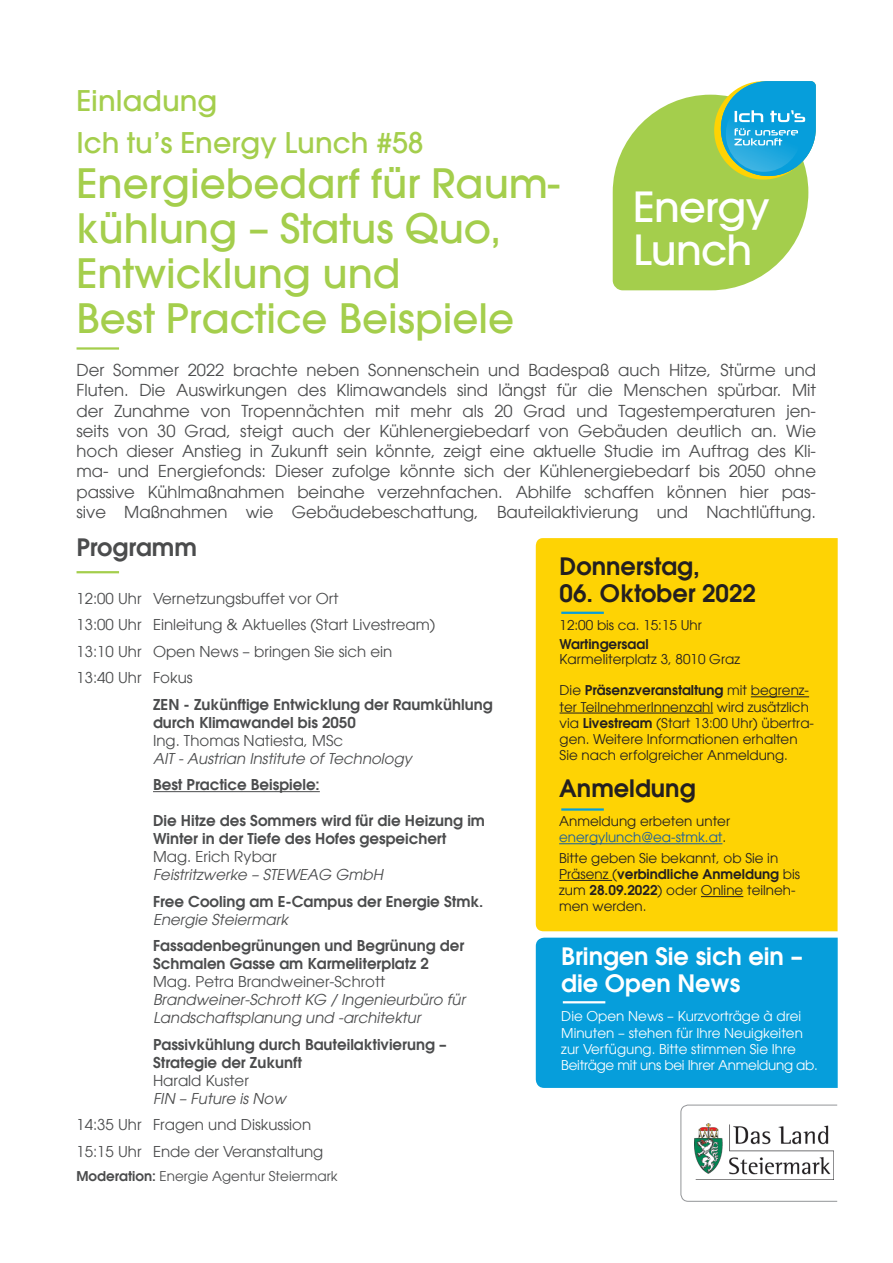
<style>
.page{position:relative;width:893px;height:1263px;background:#fff}
.page>*{position:absolute;margin:0;border:0;box-sizing:border-box;transform-origin:0 0}
.t1{font:500 41.55px/42.9px "Avant Garde LT";letter-spacing:-.02em;color:#fff}
.t2{font:500 40.5px/45px "Avant Garde LT";color:#a4ce4c}
.t3{font:500 28.5px/42px "Avant Garde LT";color:#a4ce4c}
.t4{font:600 24px "Avant Garde LT";color:#231f20}
.t5{font:600 24px/27px "Avant Garde LT";color:#fff}
.t6{font:600 24px "Avant Garde LT";color:#4b4c4d}
.t7{font:16.5px/20.2px "Avant Garde LT";color:#4b4c4d;text-align:justify}
.t8{font:600 15px/18px "Avant Garde LT";color:#4b4c4d}
.t9{font:15px "Avant Garde LT";color:#4b4c4d}
.t10{font:italic 15px/18px "Avant Garde LT";color:#4b4c4d}
.t11{font:13.5px/16.2px "Avant Garde LT";color:#231f20}
.t12{font:13.5px/16.2px "Avant Garde LT";color:#fff}
.t13{font:13.5px "Avant Garde LT";color:#4b4c4d}
.t14{font:600 13.5px "Avant Garde LT";color:#231f20}
.s1{font-weight:600}
.s2{color:#175d9e}
.s3{font-weight:400}
.s4{font-weight:400;font-style:italic}
.s5{font-weight:600;font-style:normal}
.s6{font-style:normal}
</style>
<div class="page">
<hr style="left:77px;top:347px;width:42px;height:3px;background:#a4ce4c">
<div style="left:536px;top:938px;width:302px;height:150px;background:#069edb"></div>
<div style="left:535px;top:538px;width:303px;height:393px;background:#fed304"></div>
<hr style="left:751px;top:696px;width:58px;height:1px;background:#231f20">
<hr style="left:560px;top:713px;width:153px;height:1px;background:#231f20">
<hr style="left:561px;top:612px;width:43px;height:2px;background:#069edb">
<hr style="left:559px;top:843px;width:163px;height:1px;background:#175d9e">
<hr style="left:559px;top:880px;width:53px;height:1px;background:#231f20">
<hr style="left:701px;top:896px;width:42px;height:1px;background:#231f20">
<hr style="left:561px;top:808px;width:43px;height:3px;background:#069edb">
<hr style="left:153px;top:791px;width:167px;height:1px;background:#4b4c4d">
<hr style="left:77px;top:571px;width:42px;height:2px;background:#a4ce4c">
<svg style="left:613px;top:81px;width:203px;height:209px"></svg>
<hr style="left:563px;top:1001px;width:42px;height:2px;background:#fff">
<svg style="left:680px;top:1105px;width:158px;height:97px"></svg>
<img style="left:694px;top:1123px;width:139px;height:56px">
<p class="t3" style="left:76px;top:80px;width:349px">Einladung<br>Ich tu’s Energy Lunch #58</p>
<p class="t2" style="left:76px;top:161px;width:485px">Energiebedarf für Raum&shy;kühlung – Status Quo,</p>
<p class="t2" style="left:76px;top:251px;width:326px">Entwicklung und</p>
<p class="t2" style="left:76px;top:296px;width:439px">Best Practice Beispiele</p>
<p class="t7" style="left:76px;top:360px;width:741px">Der Sommer 2022 brachte neben Sonnenschein und Badespaß auch Hitze, Stürme und Fluten. Die Auswirkungen des Klimawandels sind längst für die Menschen spürbar. Mit der Zunahme von Tropennächten mit mehr als 20 Grad und Tagestemperaturen jen&shy;seits von 30 Grad, steigt auch der Kühlenergiebedarf von Gebäuden deutlich an. Wie hoch dieser Anstieg in Zukunft sein könnte, zeigt eine aktuelle Studie im Auftrag des Kli&shy;ma- und Energiefonds: Dieser zufolge könnte sich der Kühlenergiebedarf bis 2050 ohne passive Kühlmaßnahmen beinahe verzehnfachen. Abhilfe schaffen können hier pas&shy;sive Maßnahmen wie Gebäudebeschattung, Bauteilaktivierung und Nachtlüftung.</p>
<p class="t4" style="left:560px;top:551px;width:142px">Donnerstag,</p>
<p class="t4" style="left:560px;top:578px;width:198px">06. Oktober 2022</p>
<p class="t11" style="left:560px;top:617px;width:144px">12:00 bis ca. 15:15 Uhr</p>
<p class="t14" style="left:560px;top:635px;width:90px">Wartingersaal</p>
<p class="t11" style="left:560px;top:651px;width:182px">Karmeliterplatz 3, 8010 Graz</p>
<p class="t11" style="left:560px;top:682px;width:256px">Die <span class="s1">Präsenzveranstaltung</span> mit begrenz&shy;ter TeilnehmerInnenzahl wird zusätzlich via <span class="s1">Livestream</span> (Start 13:00 Uhr) übertra&shy;gen. Weitere Informationen erhalten Sie nach erfolgreicher Anmeldung.</p>
<p class="t4" style="left:559px;top:773px;width:138px">Anmeldung</p>
<p class="t11" style="left:559px;top:813px;width:172px">Anmeldung erbeten unter <span class="s2">energylunch@ea-stmk.at</span>.</p>
<p class="t11" style="left:559px;top:850px;width:242px">Bitte geben Sie bekannt, ob Sie in<br>Präsenz (<span class="s1">verbindliche Anmeldung</span> bis zum <span class="s1">28.09.2022</span>) oder Online teilneh&shy;men werden.</p>
<p class="t1" style="left:633px;top:186px;width:138px">Energy<br>Lunch</p>
<p class="t6" style="left:76px;top:531px;width:122px">Programm</p>
<p class="t9" style="left:76px;top:589px;width:263px">12:00 Uhr Vernetzungsbuffet vor Ort</p>
<p class="t9" style="left:76px;top:616px;width:360px">13:00 Uhr Einleitung &amp; Aktuelles (Start Livestream)</p>
<p class="t9" style="left:76px;top:642px;width:317px">13:10 Uhr Open News – bringen Sie sich ein</p>
<p class="t9" style="left:76px;top:669px;width:118px">13:40 Uhr Fokus</p>
<p class="t8" style="left:153px;top:695px;width:341px">ZEN - Zukünftige Entwicklung der Raumkühlung durch Klimawandel bis 2050<br><span class="s3">Ing. Thomas Natiesta, MSc<br></span><span class="s4">AIT - Austrian Institute of Technology</span></p>
<p class="t8" style="left:153px;top:775px;width:168px">Best Practice Beispiele:</p>
<p class="t8" style="left:153px;top:811px;width:333px">Die Hitze des Sommers wird für die Heizung im Winter in der Tiefe des Hofes gespeichert <span class="s3">Mag. Erich Rybar<br></span><span class="s4">Feistritzwerke – STEWEAG GmbH</span></p>
<p class="t8" style="left:153px;top:892px;width:332px">Free Cooling am E-Campus der Energie Stmk.<br><span class="s4">Energie Steiermark</span></p>
<p class="t10" style="left:153px;top:937px;width:314px"><span class="s5">Fassadenbegrünungen und Begrünung der Schmalen Gasse am Karmeliterplatz 2<br></span><span class="s6">Mag. Petra Brandweiner-Schrott </span>Brandweiner-Schrott KG / Ingenieurbüro für Landschaftsplanung und -architektur</p>
<p class="t8" style="left:153px;top:1035px;width:295px">Passivkühlung durch Bauteilaktivierung –<br>Strategie der Zukunft<br><span class="s3">Harald Kuster<br></span><span class="s4">FIN – Future is Now</span></p>
<p class="t9" style="left:76px;top:1116px;width:236px">14:35 Uhr Fragen und Diskussion</p>
<p class="t9" style="left:76px;top:1142px;width:248px">15:15 Uhr Ende der Veranstaltung</p>
<p class="t13" style="left:76px;top:1168px;width:263px"><span class="s1">Moderation:</span> Energie Agentur Steiermark</p>
<p class="t5" style="left:561px;top:943px;width:243px">Bringen Sie sich ein – die Open News</p>
<p class="t12" style="left:561px;top:1008px;width:258px">Die Open News – Kurzvorträge à drei Minuten – stehen für Ihre Neuigkeiten zur Verfügung. Bitte stimmen Sie Ihre Beiträge mit uns bei Ihrer Anmeldung ab.</p>
</div>
